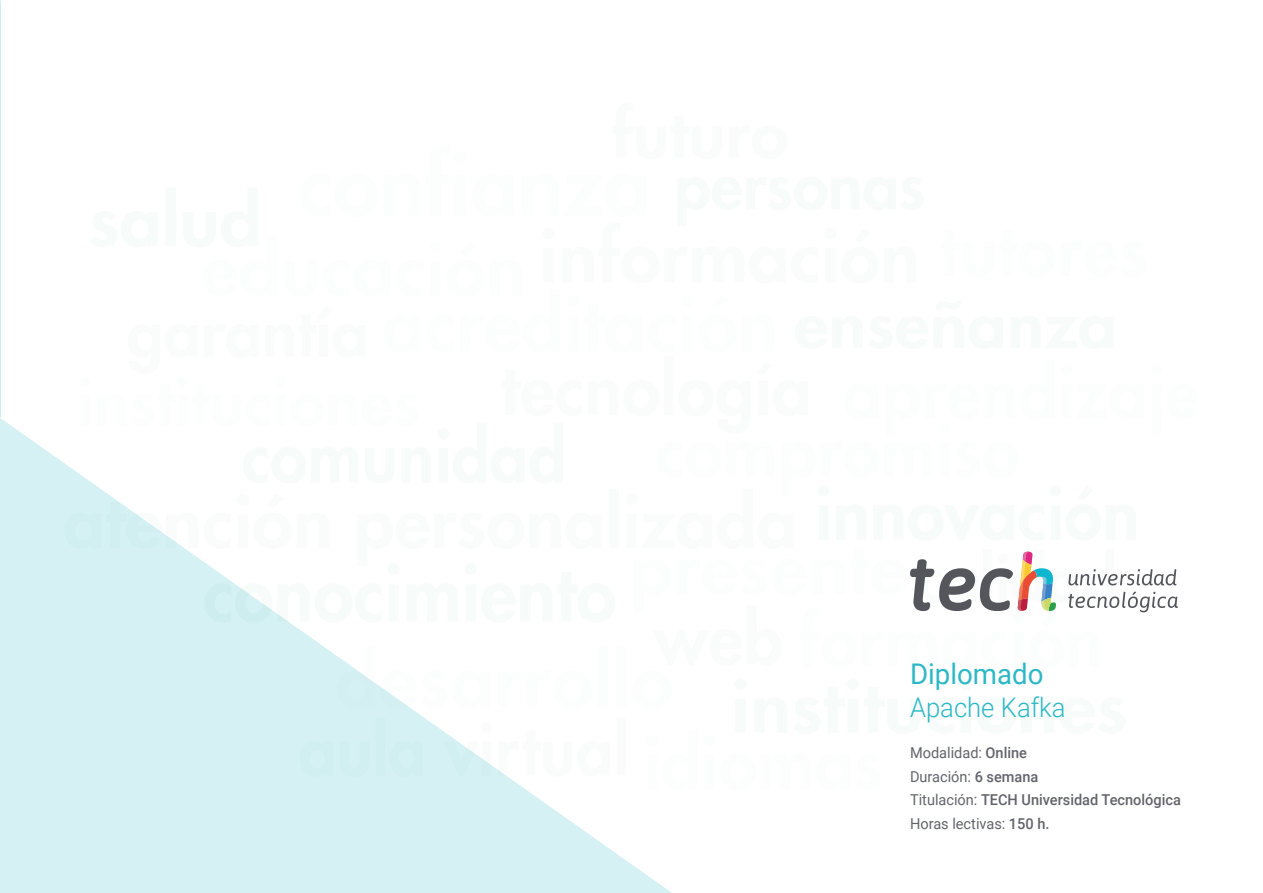
<style>
.page{position:relative;width:1263px;height:893px;background:#fff}
.page>*{position:absolute;margin:0;border:0;box-sizing:border-box;transform-origin:0 0}
.t1{font:28.5px "Roboto";color:#2db8c5}
.t2{font:300 27px "Roboto";color:#2db8c5;scale:.95 1}
.t3{font:15px/23.7px "Roboto";color:#61646a}
.s1{font-weight:500}
</style>
<div class="page">
<svg style="left:0;top:418px;width:672px;height:475px;background:#d9f2f4"></svg>
<svg style="left:64px;top:418px;width:1114px;height:372px"></svg>
<h1 class="t1" style="left:910px;top:654px;width:135px">Diplomado</h1>
<h2 class="t2" style="left:910px;top:689px;width:165px">Apache Kafka</h2>
<p class="t3" style="left:910px;top:740px;width:272px">Modalidad: <span class="s1">Online<br></span>Duración: <span class="s1">6 semana<br></span>Titulación: <span class="s1">TECH Universidad Tecnológica<br></span>Horas lectivas: <span class="s1">150 h.</span></p>
</div>
